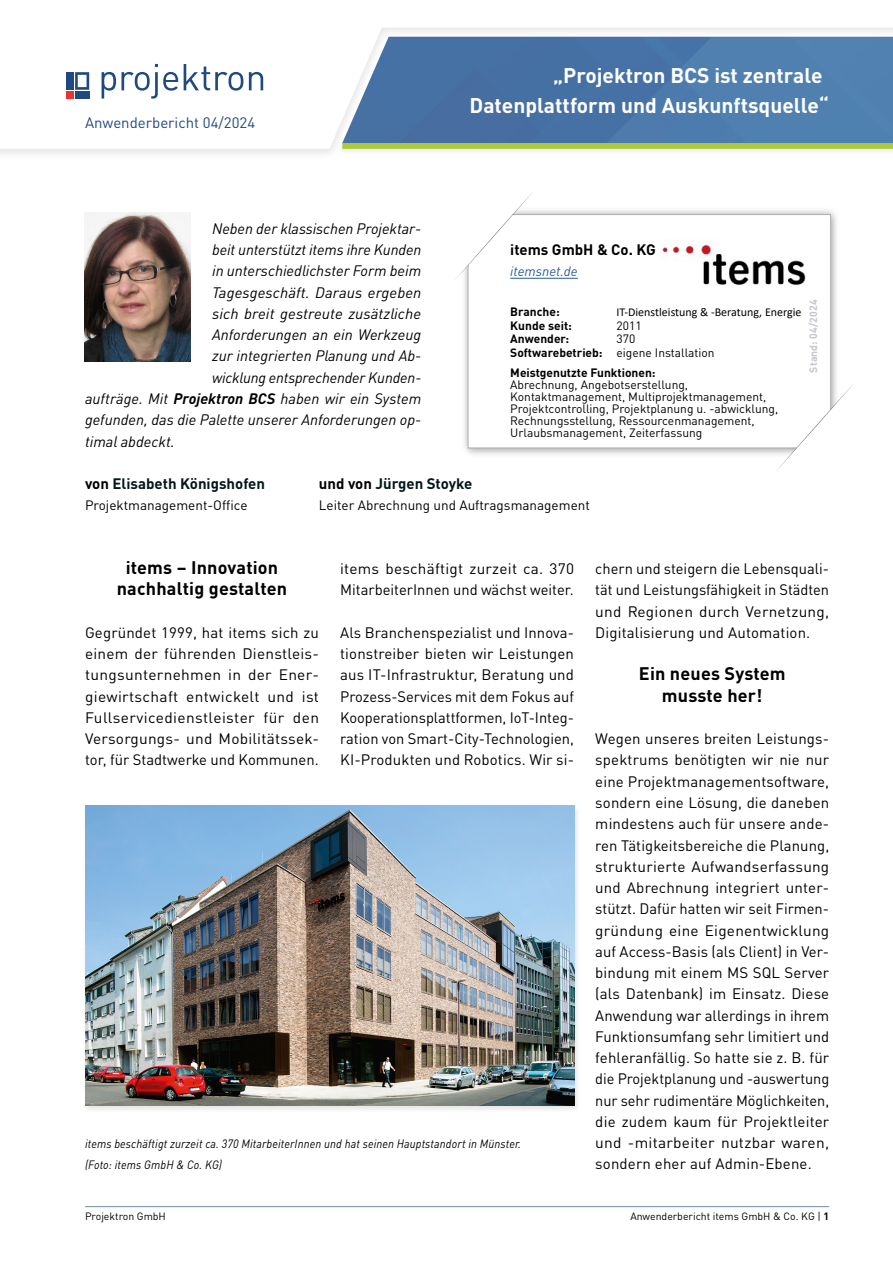
<style>
.page{position:relative;width:893px;height:1263px;background:#fff}
.page>*{position:absolute;margin:0;border:0;box-sizing:border-box;transform-origin:0 0}
.Ü_Lead{font:700 21px/30px "DIN Pro";color:#fff}
.Zwischenüberschrift_zentriert{font:700 18px/21.3px "DIN Pro";letter-spacing:.01em;color:#000;text-align:center}
.M_Text{font:15px/21.3px "DIN Pro";letter-spacing:.01em;color:#000;text-align:justify}
.M_Teaser{font:italic 15px "DIN Pro";color:#000}
.M_Autor_Name{font:700 15px "DIN Pro";color:#031719}
.Ü_unter_Projektron{font:15px "DIN Pro";color:#224a7f}
.I_Firma_Name{font:700 15px "DIN Pro";color:#000}
.M_Autor_Name-2{font:13.5px "DIN Pro";color:#000}
.I_Firma_URL{font:italic 13.5px "DIN Pro";color:#275b9b}
.I_Info{font:12px/12px "DIN Pro";color:#000}
.M_Text-2{font:italic 12px "DIN Pro";letter-spacing:.01em;color:#000;scale:.92 1}
.I_Info-2{font:700 12px "DIN Pro";color:#000}
.I_Info-3{font:12px "Calibri";color:#000}
.Fußzeile_rechts{font:10.5px "DIN Pro";color:#000}
.Fußzeile_links{font:10.5px "DIN Pro";color:#000}
.I_Stand_Daten{font:700 10.5px "DIN Pro";letter-spacing:.01em;color:#c5c6cb}
.s1{font-weight:700}
.s2{color:#000}
</style>
<div class="page">
<hr style="left:85px;top:1206px;width:744px;height:1px;background:#738ca6">
<div style="left:0;top:0;width:893px;height:161px;background:#000;opacity:.1"></div>
<svg style="left:0;top:0;width:893px;height:149px"></svg>
<div style="left:49px;top:46px;width:232px;height:70px;background:#fff"></div>
<div style="left:66px;top:72px;width:7px;height:18px;background:#1f4a7f"></div>
<div style="left:66px;top:92px;width:7px;height:7px;background:#e63532"></div>
<div style="left:75px;top:92px;width:14px;height:7px;background:#1f4a7f"></div>
<svg style="left:75px;top:72px;width:14px;height:18px"></svg>
<svg style="left:102px;top:64px;width:76px;height:35px"></svg>
<svg style="left:184px;top:64px;width:59px;height:27px"></svg>
<svg style="left:249px;top:72px;width:14px;height:18px"></svg>
<img style="left:464px;top:210px;width:373px;height:245px">
<div style="left:468px;top:215px;width:362px;height:233px;background:#fff"></div>
<div style="left:468px;top:214px;width:363px;height:234px;border:1px solid #b3b2b2"></div>
<svg style="left:773px;top:382px;width:79px;height:89px"></svg>
<svg style="left:421px;top:155px;width:113px;height:128px"></svg>
<hr style="left:510px;top:278px;width:68px;height:1px;background:#275b9b">
<img style="left:663px;top:239px;width:143px;height:46px">
<div style="left:82px;top:805px;width:498px;height:309px;background:#f3f3f3"></div>
<img style="left:85px;top:806px;width:489px;height:300px">
<img style="left:85px;top:213px;width:106px;height:148px">
<p class="Ü_unter_Projektron" style="left:85px;top:111px;width:172px">Anwenderbericht 04/2024</p>
<p class="M_Teaser" style="left:212px;top:217px;width:211px">Neben der klassischen Projektar-</p>
<p class="M_Teaser" style="left:212px;top:238px;width:211px">beit unterstützt items ihre Kunden</p>
<p class="M_Teaser" style="left:212px;top:259px;width:211px">in unterschiedlichster Form beim</p>
<p class="M_Teaser" style="left:212px;top:281px;width:211px">Tagesgeschäft. Daraus ergeben</p>
<p class="M_Teaser" style="left:212px;top:302px;width:211px">sich breit gestreute zusätzliche</p>
<p class="M_Teaser" style="left:212px;top:323px;width:211px">Anforderungen an ein Werkzeug</p>
<p class="M_Teaser" style="left:212px;top:344px;width:211px">zur integrierten Planung und Ab-</p>
<p class="M_Teaser" style="left:212px;top:366px;width:211px">wicklung entsprechender Kunden-</p>
<p class="M_Teaser" style="left:85px;top:387px;width:338px">aufträge. Mit <span class="s1">Projektron BCS</span> haben wir ein System</p>
<p class="M_Teaser" style="left:85px;top:408px;width:338px">gefunden, das die Palette unserer Anforderungen op-</p>
<p class="M_Teaser" style="left:85px;top:429px;width:91px">timal abdeckt.</p>
<p class="Ü_Lead" style="left:469px;top:58px;width:361px;text-indent:84px">„Projektron BCS ist zentrale<br>Datenplattform und Auskunftsquelle“</p>
<p class="I_Firma_Name" style="left:510px;top:237px;width:147px">items GmbH &amp; Co. KG</p>
<p class="I_Firma_URL" style="left:510px;top:261px;width:69px">itemsnet.de</p>
<p class="I_Info-2" style="left:510px;top:302px;width:51px">Branche:</p>
<p class="I_Info-3" style="left:617px;top:304px;width:186px">IT-Dienstleistung &amp; -Beratung, Energie</p>
<p class="I_Info-2" style="left:510px;top:315px;width:63px">Kunde seit:</p>
<p class="I_Info" style="left:617px;top:318px;width:27px">2011</p>
<p class="I_Info-2" style="left:510px;top:329px;width:61px">Anwender:</p>
<p class="I_Info" style="left:617px;top:332px;width:20px">370</p>
<p class="I_Info-2" style="left:510px;top:342px;width:94px">Softwarebetrieb:</p>
<p class="I_Info" style="left:617px;top:345px;width:100px">eigene Installation</p>
<p class="I_Info-2" style="left:510px;top:363px;width:147px">Meistgenutzte Funktionen:</p>
<p class="I_Stand_Daten" style="left:804px;top:372px;width:74px;rotate:-90deg">Stand: 04/2024</p>
<p class="I_Info" style="left:510px;top:377px;width:269px">Abrechnung, Angebotserstellung, Kontaktmanagement, Multiprojektmanagement, Projektcontrolling, Projektplanung u. -abwicklung, Rechnungsstellung, Ressourcenmanagement, Urlaubsmanagement, Zeiterfassung</p>
<p class="M_Autor_Name" style="left:85px;top:471px;width:182px"><span class="s2">von</span> Elisabeth Königshofen</p>
<p class="M_Autor_Name-2" style="left:85px;top:495px;width:164px">Projektmanagement-Office</p>
<p class="M_Autor_Name" style="left:319px;top:471px;width:155px"><span class="s2">und von</span> Jürgen Stoyke</p>
<p class="M_Autor_Name-2" style="left:319px;top:495px;width:272px">Leiter Abrechnung und Auftragsmanagement</p>
<p class="Zwischenüberschrift_zentriert" style="left:117px;top:555px;width:172px">items – Innovation nachhaltig gestalten</p>
<p class="M_Text" style="left:85px;top:620px;width:235px">Gegründet 1999, hat items sich zu einem der führenden Dienstleis&shy;tungsunternehmen in der Ener&shy;giewirtschaft entwickelt und ist Fullservicedienstleister für den Versorgungs- und Mobilitätssek&shy;tor, für Stadtwerke und Kommunen.</p>
<p class="M_Text" style="left:340px;top:556px;width:235px">items beschäftigt zurzeit ca. 370<br>MitarbeiterInnen und wächst weiter.</p>
<p class="M_Text" style="left:340px;top:620px;width:235px">Als Branchenspezialist und Innova&shy;tionstreiber bieten wir Leistungen aus IT-Infrastruktur, Beratung und Prozess-Services mit dem Fokus auf Kooperationsplattformen, IoT-Integ&shy;ration von Smart-City-Technologien, KI-Produkten und Robotics. Wir si-</p>
<p class="M_Text-2" style="left:85px;top:1134px;width:475px">items beschäftigt zurzeit ca. 370 MitarbeiterInnen und hat seinen Hauptstandort in Münster.</p>
<p class="M_Text-2" style="left:85px;top:1156px;width:150px">(Foto: items GmbH &amp; Co. KG)</p>
<p class="M_Text" style="left:595px;top:556px;width:235px">chern und steigern die Lebensquali&shy;tät und Leistungsfähigkeit in Städten und Regionen durch Vernetzung, Digitalisierung und Automation.</p>
<p class="Zwischenüberschrift_zentriert" style="left:639px;top:661px;width:148px">Ein neues System musste her!</p>
<p class="M_Text" style="left:595px;top:727px;width:236px">Wegen unseres breiten Leistungs&shy;spektrums benötigten wir nie nur eine Projektmanagementsoftware, sondern eine Lösung, die daneben mindestens auch für unsere ande&shy;ren Tätigkeitsbereiche die Planung, strukturierte Aufwandserfassung und Abrechnung integriert unter&shy;stützt. Dafür hatten wir seit Firmen&shy;gründung eine Eigenentwicklung auf Access-Basis (als Client) in Ver&shy;bindung mit einem MS SQL Server (als Datenbank) im Einsatz. Diese Anwendung war allerdings in ihrem Funktionsumfang sehr limitiert und fehleranfällig. So hatte sie z. B. für die Projektplanung und -auswertung nur sehr rudimentäre Möglichkeiten, die zudem kaum für Projektleiter und -mitarbeiter nutzbar waren, sondern eher auf Admin-Ebene.</p>
<p class="Fußzeile_links" style="left:85px;top:1208px;width:82px">Projektron GmbH</p>
<p class="Fußzeile_rechts" style="left:630px;top:1208px;width:200px">Anwenderbericht items GmbH &amp; Co. KG | <span class="s1">1</span></p>
</div>
